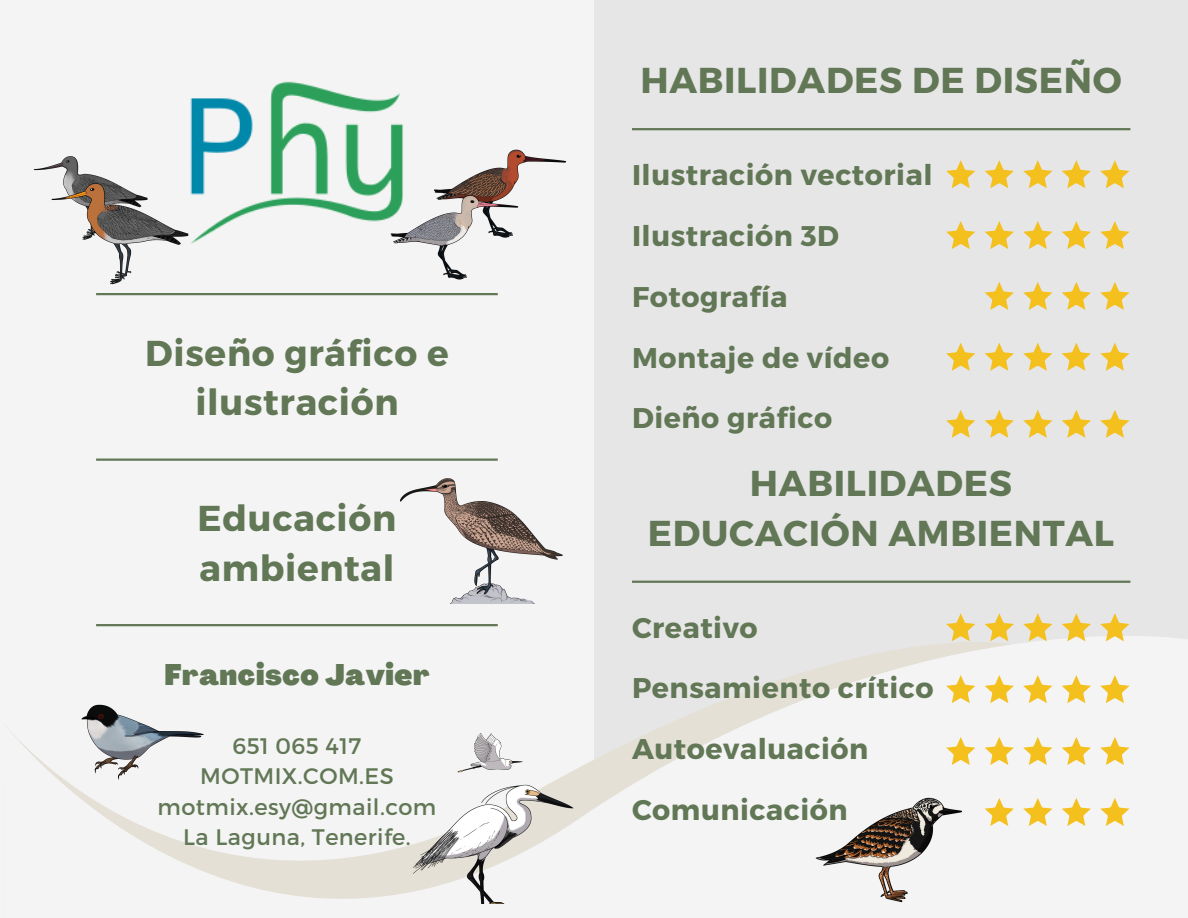
<style>
.page{position:relative;width:1188px;height:918px;background:#e6e6e6}
.page>*{position:absolute;margin:0;border:0;box-sizing:border-box;transform-origin:0 0}
.t1{font:700 36px/49.5px "Montserrat";letter-spacing:.02em;color:#617755;text-align:center}
.t2{font:900 29.1px "Agrandir";letter-spacing:.02em;color:#617755}
.t3{font:700 28.5px "Montserrat";letter-spacing:.02em;color:#617755}
.t4{font:22.5px "Montserrat";letter-spacing:.02em;color:#617755}
</style>
<div class="page">
<div style="left:0;top:0;width:594px;height:918px;background:#f4f4f4"></div>
<svg style="left:11px;top:624px;width:1177px;height:294px;fill:#f4f4f4"></svg>
<img style="left:190px;top:81px;width:213px;height:161px">
<hr style="left:96px;top:293px;width:402px;height:2px;background:#617755">
<hr style="left:96px;top:459px;width:402px;height:2px;background:#617755">
<hr style="left:96px;top:624px;width:402px;height:2px;background:#617755">
<hr style="left:632px;top:128px;width:498px;height:2px;background:#617755">
<hr style="left:632px;top:581px;width:498px;height:2px;background:#617755">
<svg style="left:946px;top:160px;width:29px;height:28px"></svg>
<svg style="left:985px;top:160px;width:29px;height:28px"></svg>
<svg style="left:1023px;top:160px;width:29px;height:28px"></svg>
<svg style="left:1062px;top:160px;width:29px;height:28px"></svg>
<svg style="left:1100px;top:160px;width:29px;height:28px"></svg>
<svg style="left:946px;top:221px;width:29px;height:28px"></svg>
<svg style="left:985px;top:221px;width:29px;height:28px"></svg>
<svg style="left:1023px;top:221px;width:29px;height:28px"></svg>
<svg style="left:1062px;top:221px;width:29px;height:28px"></svg>
<svg style="left:1100px;top:221px;width:29px;height:28px"></svg>
<svg style="left:985px;top:282px;width:29px;height:28px"></svg>
<svg style="left:1023px;top:282px;width:29px;height:28px"></svg>
<svg style="left:1062px;top:282px;width:29px;height:28px"></svg>
<svg style="left:1100px;top:282px;width:29px;height:28px"></svg>
<svg style="left:946px;top:343px;width:29px;height:28px"></svg>
<svg style="left:985px;top:343px;width:29px;height:28px"></svg>
<svg style="left:1023px;top:343px;width:29px;height:28px"></svg>
<svg style="left:1062px;top:343px;width:29px;height:28px"></svg>
<svg style="left:1100px;top:343px;width:29px;height:28px"></svg>
<svg style="left:946px;top:410px;width:29px;height:28px"></svg>
<svg style="left:985px;top:410px;width:29px;height:28px"></svg>
<svg style="left:1023px;top:410px;width:29px;height:28px"></svg>
<svg style="left:1062px;top:410px;width:29px;height:28px"></svg>
<svg style="left:1100px;top:410px;width:29px;height:28px"></svg>
<svg style="left:946px;top:613px;width:29px;height:28px"></svg>
<svg style="left:985px;top:613px;width:29px;height:28px"></svg>
<svg style="left:1023px;top:613px;width:29px;height:28px"></svg>
<svg style="left:1062px;top:613px;width:29px;height:28px"></svg>
<svg style="left:1100px;top:613px;width:29px;height:28px"></svg>
<svg style="left:946px;top:675px;width:29px;height:28px"></svg>
<svg style="left:985px;top:675px;width:29px;height:28px"></svg>
<svg style="left:1023px;top:675px;width:29px;height:28px"></svg>
<svg style="left:1062px;top:675px;width:29px;height:28px"></svg>
<svg style="left:1100px;top:675px;width:29px;height:28px"></svg>
<svg style="left:946px;top:737px;width:29px;height:28px"></svg>
<svg style="left:985px;top:737px;width:29px;height:28px"></svg>
<svg style="left:1023px;top:737px;width:29px;height:28px"></svg>
<svg style="left:1062px;top:737px;width:29px;height:28px"></svg>
<svg style="left:1100px;top:737px;width:29px;height:28px"></svg>
<svg style="left:985px;top:798px;width:29px;height:28px"></svg>
<svg style="left:1023px;top:798px;width:29px;height:28px"></svg>
<svg style="left:1062px;top:798px;width:29px;height:28px"></svg>
<svg style="left:1100px;top:798px;width:29px;height:28px"></svg>
<img style="left:507px;top:149px;width:60px;height:17px">
<img style="left:385px;top:166px;width:134px;height:130px">
<img style="left:48px;top:155px;width:147px;height:141px">
<img style="left:812px;top:761px;width:159px;height:154px">
<img style="left:76px;top:680px;width:130px;height:129px">
<img style="left:401px;top:733px;width:175px;height:171px">
<img style="left:385px;top:458px;width:178px;height:146px">
<p class="t1" style="left:145px;top:326px;width:305px">Diseño gráfico e ilustración</p>
<p class="t1" style="left:198px;top:492px;width:200px;text-align:left">Educación ambiental</p>
<p class="t2" style="left:164px;top:663px;width:267px">Francisco Javier</p>
<p class="t1" style="left:640px;top:54px;width:483px">HABILIDADES DE DISEÑO</p>
<p class="t3" style="left:632px;top:156px;width:302px">Ilustración vectorial</p>
<p class="t3" style="left:632px;top:217px;width:209px">Ilustración 3D</p>
<p class="t3" style="left:632px;top:278px;width:157px">Fotografía</p>
<p class="t3" style="left:632px;top:339px;width:259px">Montaje de vídeo</p>
<p class="t3" style="left:632px;top:400px;width:202px">Dieño gráfico</p>
<p class="t1" style="left:750px;top:457px;width:264px">HABILIDADES</p>
<p class="t1" style="left:648px;top:506px;width:468px">EDUCACIÓN AMBIENTAL</p>
<p class="t3" style="left:632px;top:609px;width:127px">Creativo</p>
<p class="t3" style="left:632px;top:670px;width:303px">Pensamiento crítico</p>
<p class="t4" style="left:233px;top:731px;width:130px">651 065 417</p>
<p class="t3" style="left:632px;top:731px;width:238px">Autoevaluación</p>
<p class="t4" style="left:200px;top:762px;width:195px">MOTMIX.COM.ES</p>
<p class="t4" style="left:158px;top:792px;width:280px">motmix.esy@gmail.com</p>
<p class="t4" style="left:183px;top:822px;width:229px">La Laguna, Tenerife.</p>
<p class="t3" style="left:632px;top:791px;width:217px">Comunicación</p>
</div>
